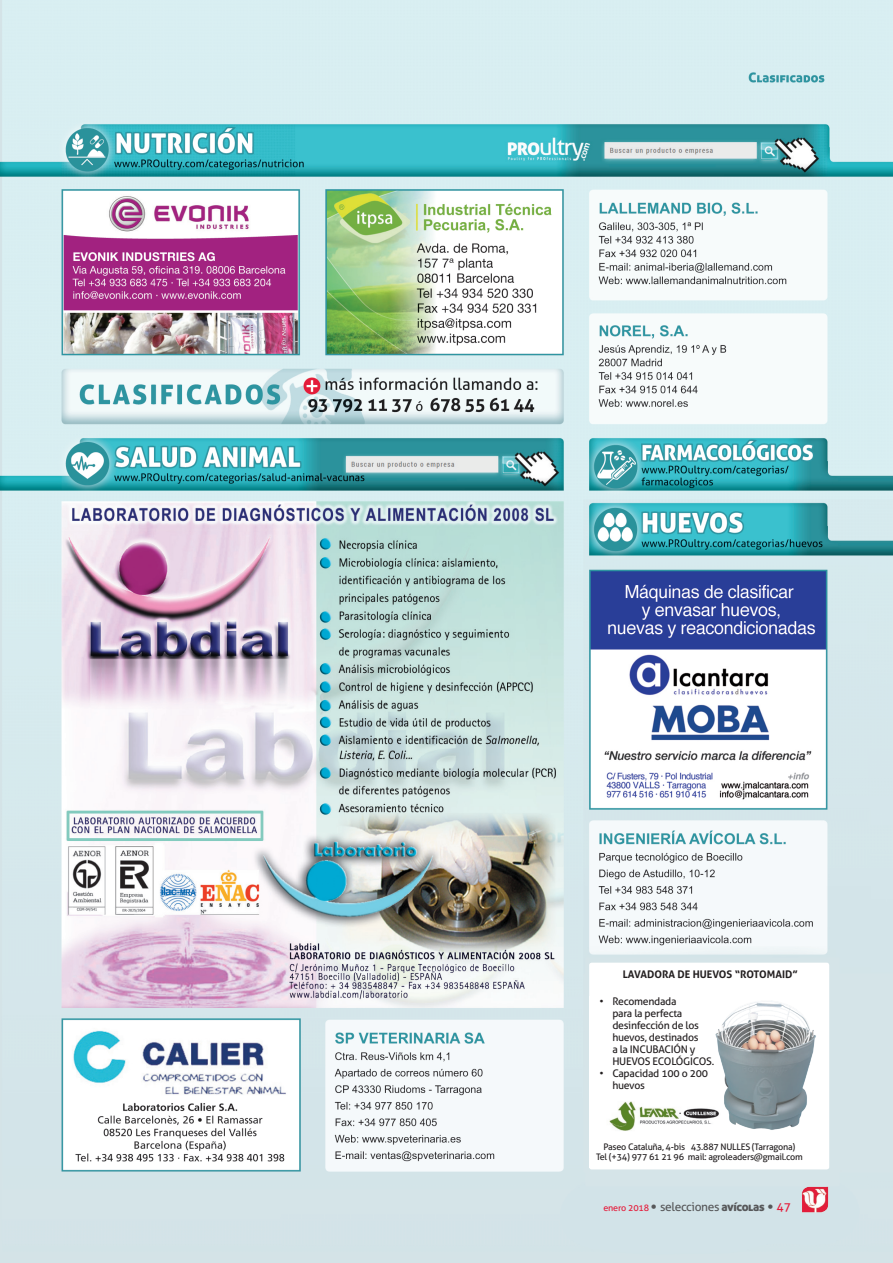
<style>
.page{position:relative;width:893px;height:1263px;background:#fff}
.page>*{position:absolute;margin:0;border:0;box-sizing:border-box;transform-origin:0 0}
.t1{font:12px "Aller";letter-spacing:-.03em;color:#57585a}
.t2{font:10.5px/12px "Aller";letter-spacing:-.025em;color:#231f20}
.t3{font:700 10.5px "Aller";color:#231f20}
.t4{font:9px "Aller";letter-spacing:-.025em;color:#231f20}
.s1{font-size:9px;color:#e41c3b}
.s2{font-family:"Rotis Sans Serif"}
.s3{font-family:"Aller Display"}
.s4{color:#e41c3b}
</style>
<div class="page">
<img style="left:0;top:0;width:893px;height:1263px">
<img style="left:802px;top:1186px;width:26px;height:26px">
<div style="left:589px;top:963px;width:240px;height:206px;background:#fff;border-radius:3px"></div>
<img style="left:715px;top:1001px;width:101px;height:129px">
<img style="left:609px;top:1101px;width:112px;height:30px">
<p class="t3" style="left:623px;top:968px;width:176px">LAVADORA DE HUEVOS “ROTOMAID”</p>
<p class="t2" style="left:612px;top:995px;width:103px;text-indent:-13px">• Recomendada<br>para la perfecta desinfección de los huevos, destinados<br>a la INCUBACIÓN y<br>HUEVOS ECOLÓGICOS.</p>
<p class="t2" style="left:612px;top:1067px;width:97px;text-indent:-13px">• Capacidad 100 o 200 huevos</p>
<p class="t4" style="left:603px;top:1141px;width:193px">Paseo Cataluña, 4-bis 43.887 NULLES (Tarragona)</p>
<p class="t4" style="left:596px;top:1152px;width:208px">Tel (+34) 977 61 21 96 mail: agroleaders@gmail.com</p>
<p class="t1" style="left:603px;top:1200px;width:189px"><span class="s1">enero 2018</span> <span class="s2">•</span> selecciones <span class="s3">avícolas</span> <span class="s2">•</span> <span class="s4">47</span></p>
</div>
